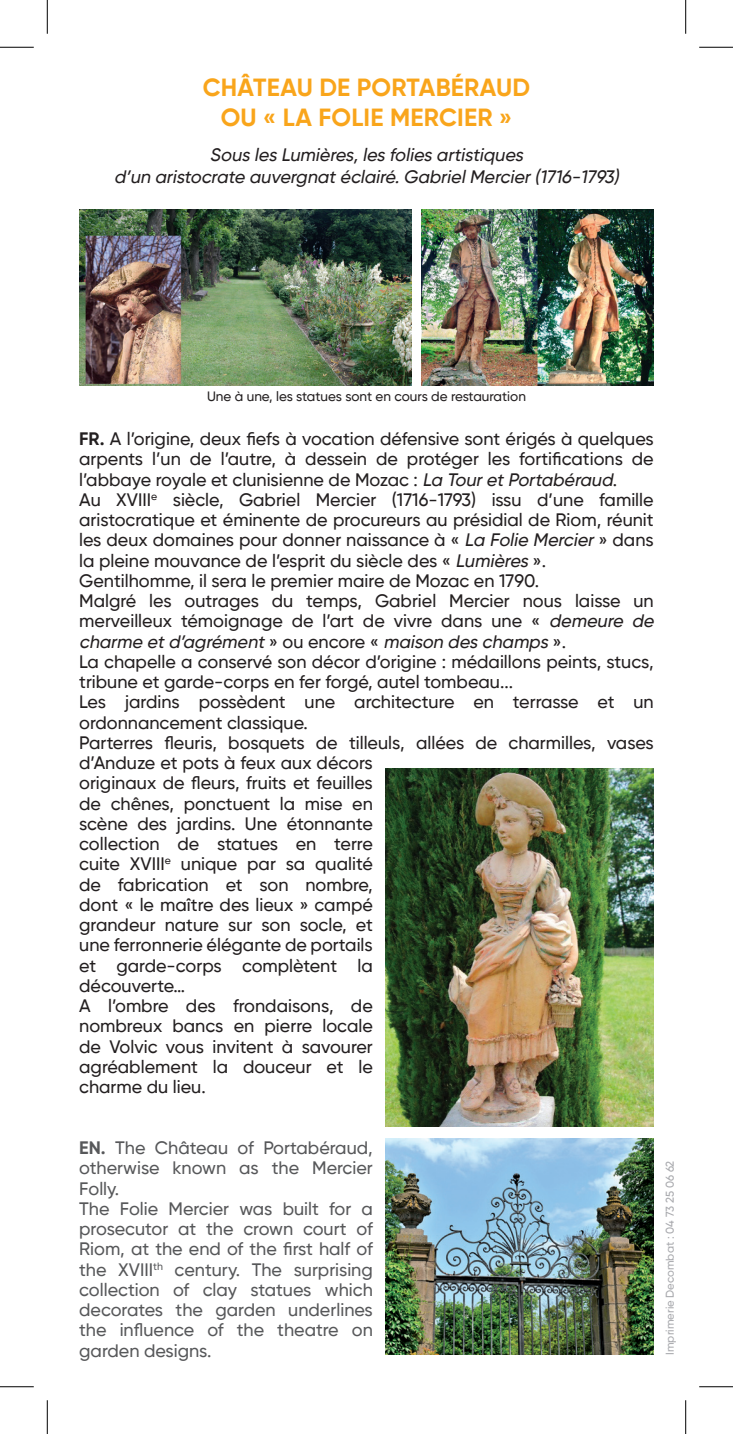
<style>
.page{position:relative;width:733px;height:1434px;background:#fff}
.page>*{position:absolute;margin:0;border:0;box-sizing:border-box;transform-origin:0 0}
.t1{font:700 24.75px/29.7px "Gilroy";letter-spacing:.01em;color:#f9a51b;text-align:center}
.t2{font:500 18px/20.2px "Gilroy";color:#231f20}
.t3{font:500 18px/20.2px "Gilroy";color:#57585a}
.t4{font:italic 500 18px/22.5px "Gilroy";color:#231f20;text-align:center}
.t5{font:500 13.5px "Gilroy";color:#231f20}
.t6{font:500 11.25px "Gilroy";color:#a8a9ad}
.s1{font-weight:700}
.s2{font-style:italic}
</style>
<div class="page">
<img style="left:385px;top:1139px;width:268px;height:216px">
<img style="left:79px;top:210px;width:332px;height:175px">
<img style="left:421px;top:210px;width:232px;height:175px">
<img style="left:385px;top:768px;width:268px;height:358px">
<hr style="left:0;top:47px;width:34px;height:1px;background:#000">
<hr style="left:699px;top:47px;width:33px;height:1px;background:#000">
<hr style="left:0;top:1386px;width:34px;height:1px;background:#000">
<hr style="left:699px;top:1386px;width:33px;height:1px;background:#000">
<hr style="left:47px;top:0;width:1px;height:34px;background:#000">
<hr style="left:47px;top:1400px;width:1px;height:34px;background:#000">
<hr style="left:685px;top:0;width:1px;height:34px;background:#000">
<hr style="left:685px;top:1400px;width:1px;height:34px;background:#000">
<h1 class="t1" style="left:203px;top:73px;width:328px">CHÂTEAU DE PORTABÉRAUD<br>OU « LA FOLIE MERCIER »</h1>
<p class="t4" style="left:114px;top:143px;width:510px">Sous les Lumières,les folies artistiques<br>d’un aristocrate auvergnatéclairé.GabrielMercier(1716-1793)</p>
<p class="t5" style="left:207px;top:388px;width:320px">Une à une, les statues sont en cours de restauration</p>
<p class="t2" style="left:79px;top:429px;width:579px"><span class="s1">FR.</span> A l’origine, deux fiefs à vocation défensive sont érigés à quelques arpents l’un de l’autre, à dessein de protéger les fortifications de l’abbaye royale et clunisienne de Mozac : <span class="s2">La TouretPortabéraud</span>.<br>Au XVIII<sup>e</sup> siècle, Gabriel Mercier (1716-1793) issu d’une famille aristocratique et éminente de procureurs au présidial de Riom, réunit les deux domaines pour donner naissance à « <span class="s2">La Folie Mercier</span>» dans la pleine mouvance de l’esprit du siècle des « <span class="s2">Lumières</span>».<br>Gentilhomme, il sera le premier maire de Mozac en 1790.<br>Malgré les outrages du temps, Gabriel Mercier nous laisse un merveilleux témoignage de l’art de vivre dans une « <span class="s2">demeure de charme etd’agrément</span> » o u e n c o re « <span class="s2">maison des champs</span> » .<br>La chapelle a conservé son décor d’origine : médaillons peints, stucs, tribune et garde-corps en fer forgé, autel tombeau...<br>Les jardins possèdent une architecture en terrasse et un ordonnancement classique.<br>Parterres fleuris, bosquets de tilleuls, allées de charmilles, vases d’Anduze et pots à feux aux décors<br>originaux de fleurs, fruits et feuilles<br>de chênes, ponctuent la mise en<br>scène des jardins. Une étonnante<br>collection de statues en terre<br>cuite XVIII<sup>e</sup> unique par sa qualité<br>de fabrication et son nombre,<br>dont « le maître des lieux » campé<br>grandeur nature sur son socle, et<br>une ferronnerie élégante de portails<br>et garde-corps complètent la<br>découverte…<br>A l’ombre des frondaisons, de<br>nombreux bancs en pierre locale<br>de Volvic vous invitent à savourer<br>agréablement la douceur et le<br>charme du lieu.</p>
<p class="t3" style="left:79px;top:1137px;width:295px"><span class="s1">EN.</span> The Château of Portabéraud, otherwise known as the Mercier<br>Folly.<br>The Folie Mercier was built for a prosecutor at the crown court of<br>Riom, at the end of the first half of the XVIII<sup>th</sup> century. The surprising collection of clay statues which decorates the garden underlines the influence of the theatre on garden designs.</p>
<p class="t6" style="left:662px;top:1355px;width:196px;rotate:-90deg">Imprimerie Decombat : 04 73 25 06 62</p>
</div>
